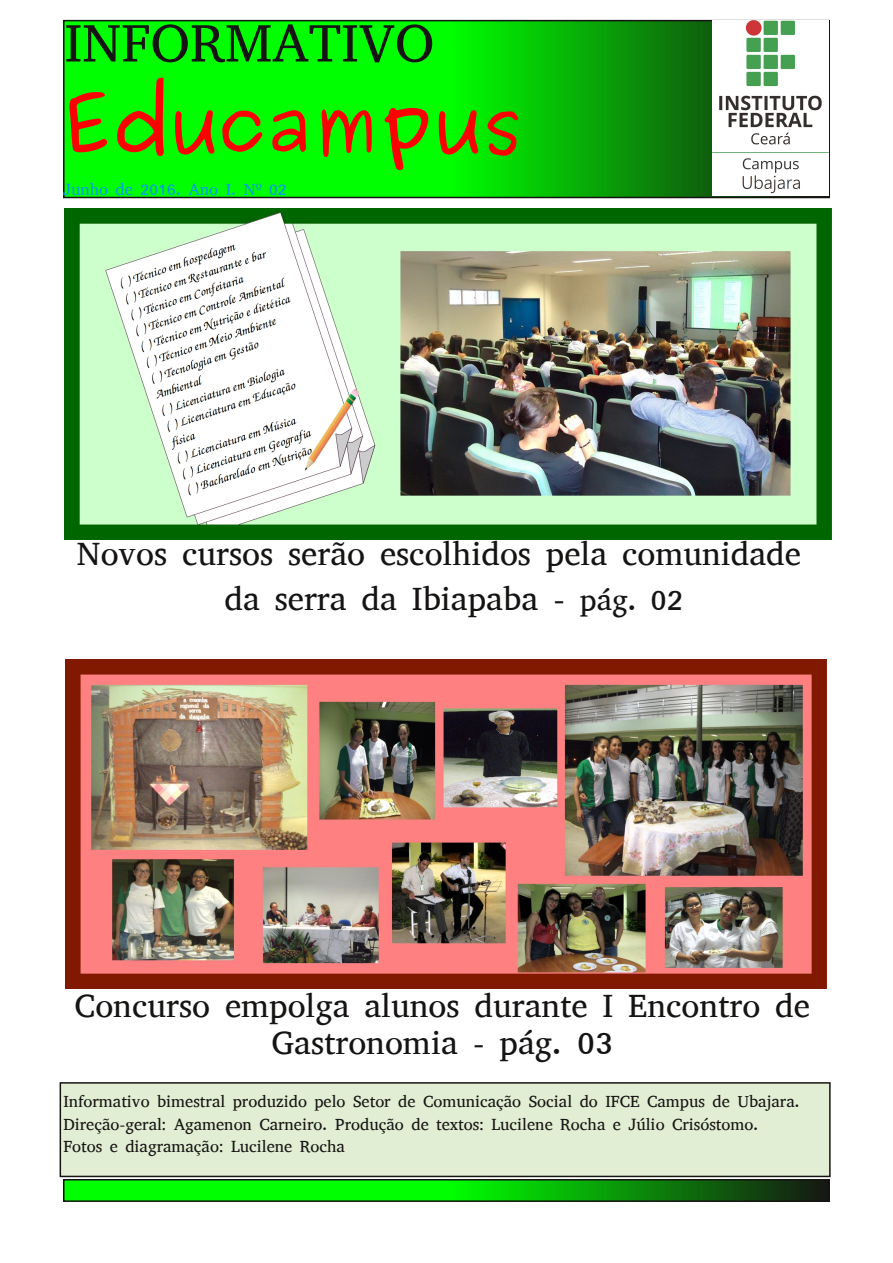
<style>
.page{position:relative;width:893px;height:1263px;background:#fff}
.page>*{position:absolute;margin:0;border:0;box-sizing:border-box;transform-origin:0 0}
.t1{font:700 75px "Purisa";color:#f00}
.t2{font:54px "Abyssinica SIL";color:#161413}
.t3{font:33px/45px "Abyssinica SIL";color:#161413}
.t4{font:16.5px/22.5px "Abyssinica SIL";color:#161413}
.t5{font:16.5px "Abyssinica SIL";color:#009ee0}
.s1{font-size:30px}
</style>
<div class="page">
<svg style="left:66px;top:23px;width:646px;height:172px"></svg>
<div style="left:63px;top:20px;width:767px;height:178px;border:2px solid #161413"></div>
<svg style="left:66px;top:1182px;width:761px;height:17px"></svg>
<div style="left:63px;top:1179px;width:767px;height:23px;border:2px solid #161413"></div>
<img style="left:712px;top:21px;width:116px;height:175px">
<div style="left:60px;top:1083px;width:770px;height:93px;background:#e1eed3"></div>
<div style="left:60px;top:1082px;width:771px;height:95px;border:2px solid #161413"></div>
<img style="left:64px;top:209px;width:767px;height:331px">
<img style="left:65px;top:660px;width:761px;height:328px">
<h2 class="t2" style="left:64px;top:16px;width:371px">INFORMATIVO</h2>
<h1 class="t1" style="left:64px;top:82px;width:460px">Educampus</h1>
<p class="t5" style="left:63px;top:181px;width:225px">Junho de 2016. Ano I. Nº 02</p>
<h3 class="t3" style="left:224px;top:532px;width:578px;text-indent:-148px">Novos cursos serão escolhidos pela comunidade da serra da Ibiapaba - <span class="s1">pág. 02</span></h3>
<h3 class="t3" style="left:75px;top:986px;width:737px;line-height:37.5px;text-align:center">Concurso empolga alunos durante I Encontro de<br>Gastronomia - pág. 03</h3>
<p class="t4" style="left:63px;top:1090px;width:738px">Informativo bimestral produzido pelo Setor de Comunicação Social do IFCE Campus de Ubajara.<br>Direção-geral: Agamenon Carneiro. Produção de textos: Lucilene Rocha e Júlio Crisóstomo.<br>Fotos e diagramação: Lucilene Rocha</p>
</div>
